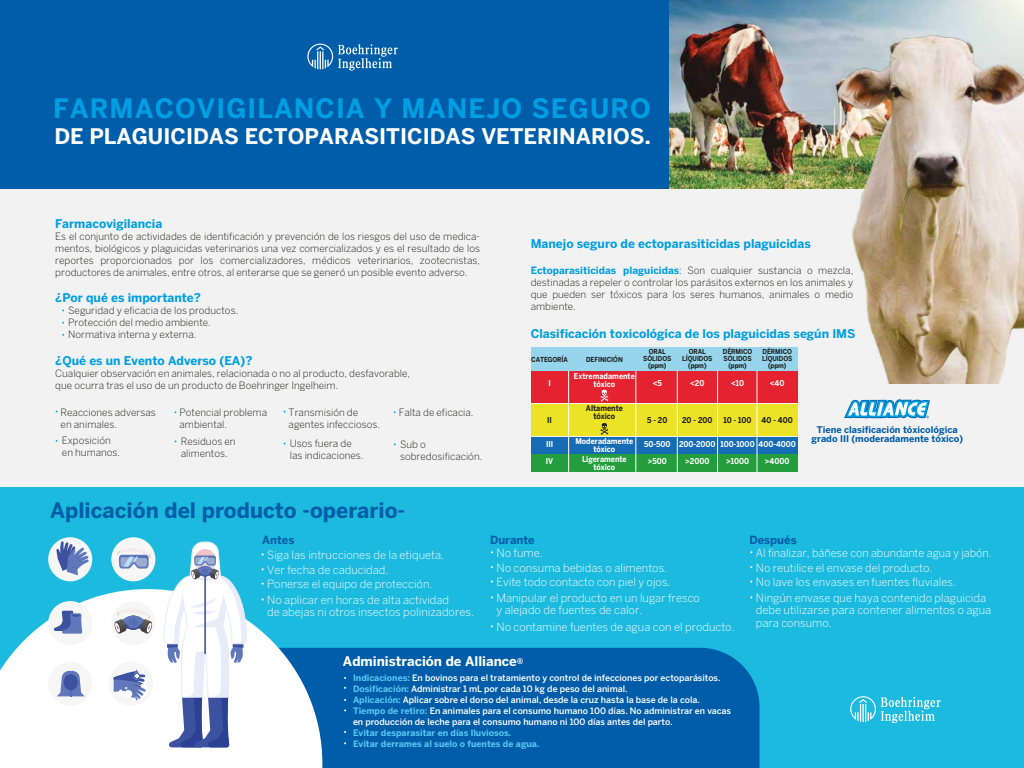
<style>
.page{position:relative;width:1024px;height:768px;background:#fff}
.page>*{position:absolute;margin:0;border:0;box-sizing:border-box;transform-origin:0 0}
.t1{font:700 26.5px "Benton Sans";letter-spacing:.04em;color:#009fe3}
.t2{font:700 21.4px "Benton Sans";color:#fff}
.t3{font:700 21.2px "Benton Sans";color:#005da9}
.t4{font:700 13.2px "Benton Sans";color:#fff}
.t5{font:700 12px "Benton Sans";color:#009fe3}
.t6{font:300 11.2px/14.6px "Benton Sans";color:#fff}
.t7{font:700 11.2px "Benton Sans";color:#005da9}
.t8{font:300 10px/12px "Benton Sans";color:#1d1d1b}
.t9{font:700 9.2px/9.2px "Benton Sans";color:#005da9;text-align:center}
.t10{font:500 8.8px/11px "Benton Sans";color:#fff}
.t11{font:700 8.8px/11px "Benton Sans";color:#5bc5f2}
.t12{font:700 8px/16.8px "Benton Sans";color:#fff;text-align:center;scale:.9 1}
.t13{font:700 8px/8px "Benton Sans";color:#1d1d1b;text-align:center;scale:.9 1}
.t14{font:700 6.9px/6.9px "Benton Sans";letter-spacing:-.01em;color:#1d1d1b;text-align:center;scale:.9 1}
.s1{font-weight:700;color:#009fe3}
.s2{font-weight:700;color:#5bc5f2}
</style>
<div class="page">
<div style="left:0;top:90px;width:1024px;height:417px;background:#f2f2f2"></div>
<div style="left:0;top:0;width:916px;height:189px;background:#005da9"></div>
<img style="left:670px;top:0;width:354px;height:189px">
<svg style="left:307px;top:44px;width:91px;height:27px"></svg>
<img style="left:810px;top:5px;width:214px;height:378px">
<svg style="left:844px;top:399px;width:86px;height:19px"></svg>
<div style="left:0;top:487px;width:1024px;height:281px;background:#1dbadf"></div>
<div style="left:322px;top:648px;width:438px;height:120px;background:#005da9"></div>
<svg style="left:0;top:589px;width:322px;height:179px;fill:#fff"></svg>
<svg style="left:850px;top:696px;width:91px;height:27px"></svg>
<div style="left:48px;top:601px;width:44px;height:44px;background:#f6f6f6;border-radius:50%"></div>
<svg style="left:54px;top:611px;width:28px;height:23px"></svg>
<div style="left:48px;top:662px;width:44px;height:44px;background:#f6f6f6;border-radius:50%"></div>
<svg style="left:57px;top:671px;width:27px;height:25px"></svg>
<div style="left:109px;top:662px;width:44px;height:44px;background:#f6f6f6;border-radius:50%"></div>
<svg style="left:113px;top:671px;width:36px;height:30px"></svg>
<div style="left:111px;top:601px;width:44px;height:44px;background:#f6f6f6;border-radius:50%"></div>
<svg style="left:114px;top:609px;width:39px;height:25px"></svg>
<svg style="left:162px;top:542px;width:86px;height:205px;background:#bad5e9"></svg>
<div style="left:48px;top:537px;width:44px;height:44px;background:#f6f6f6;border-radius:50%"></div>
<svg style="left:56px;top:541px;width:33px;height:34px"></svg>
<div style="left:111px;top:537px;width:44px;height:44px;background:#f6f6f6;border-radius:50%"></div>
<svg style="left:117px;top:549px;width:34px;height:20px"></svg>
<div style="left:531px;top:370px;width:267px;height:33px;background:#e5222f"></div>
<div style="left:531px;top:404px;width:267px;height:32px;background:#ede326"></div>
<div style="left:531px;top:437px;width:267px;height:16px;background:#156bb4"></div>
<div style="left:531px;top:454px;width:267px;height:18px;background:#249e3d"></div>
<svg style="left:600px;top:390px;width:9px;height:12px"></svg>
<svg style="left:600px;top:423px;width:9px;height:12px"></svg>
<hr style="left:568px;top:370px;width:1px;height:102px;background:#fff">
<hr style="left:636px;top:370px;width:1px;height:102px;background:#fff">
<hr style="left:677px;top:370px;width:1px;height:102px;background:#fff">
<hr style="left:757px;top:370px;width:1px;height:102px;background:#fff">
<hr style="left:717px;top:370px;width:1px;height:102px;background:#fff">
<div style="left:531px;top:347px;width:267px;height:24px;background:#97d5ed"></div>
<h1 class="t1" style="left:53px;top:93px;width:599px">FARMACOVIGILANCIA Y MANEJO SEGURO</h1>
<h2 class="t2" style="left:54px;top:123px;width:598px">DE PLAGUICIDAS ECTOPARASITICIDAS VETERINARIOS.</h2>
<p class="t5" style="left:55px;top:217px;width:109px">Farmacovigilancia</p>
<p class="t8" style="left:55px;top:230px;width:426px;text-align:justify">Es el conjunto de actividades de identificación y prevención de los riesgos del uso de medica&shy;mentos, biológicos y plaguicidas veterinarios una vez comercializados y es el resultado de los reportes proporcionados por los comercializadores, médicos veterinarios, zootecnistas, productores de animales, entre otros, al enterarse que se generó un posible evento adverso.</p>
<p class="t5" style="left:55px;top:291px;width:147px">¿Por qué es importante?</p>
<p class="t8" style="left:68px;top:305px;width:172px">Seguridad y eficacia de los productos.<br>Protección del medio ambiente.<br>Normativa interna y externa.</p>
<p class="t5" style="left:55px;top:353px;width:199px">¿Qué es un Evento Adverso (EA)?</p>
<p class="t8" style="left:55px;top:367px;width:356px">Cualquier observación en animales, relacionada o no al producto, desfavorable, que ocurra tras el uso de un producto de Boehringer Ingelheim.</p>
<p class="t8" style="left:61px;top:406px;width:97px">Reacciones adversas</p>
<p class="t8" style="left:399px;top:406px;width:76px">Falta de eficacia.</p>
<p class="t8" style="left:61px;top:418px;width:58px">en animales.</p>
<p class="t8" style="left:180px;top:406px;width:89px">Potencial problema ambiental.</p>
<p class="t8" style="left:289px;top:406px;width:93px">Transmisión de agentes infecciosos.</p>
<p class="t8" style="left:62px;top:434px;width:60px">Exposición en humanos.</p>
<p class="t8" style="left:181px;top:435px;width:56px">Residuos en alimentos.</p>
<p class="t8" style="left:290px;top:438px;width:75px">Usos fuera de las indicaciones.</p>
<p class="t8" style="left:400px;top:438px;width:84px">Sub o sobredosificación.</p>
<p class="t5" style="left:531px;top:236px;width:282px">Manejo seguro de ectoparasiticidas plaguicidas</p>
<p class="t8" style="left:531px;top:264px;width:324px;text-align:justify"><span class="s1">Ectoparasiticidas plaguicidas</span>: Son cualquier sustancia o mezcla, destinadas a repeler o controlar los parásitos externos en los animales y que pueden ser tóxicos para los seres humanos, animales o medio ambiente.</p>
<p class="t5" style="left:531px;top:326px;width:326px">Clasificación toxicológica de los plaguicidas según IMS</p>
<p class="t14" style="left:531px;top:356px;width:42px">CATEGORÍA</p>
<p class="t14" style="left:643px;top:348px;width:33px">ORAL<br>SÓLIDOS (ppm)</p>
<p class="t14" style="left:682px;top:348px;width:35px">ORAL<br>LÍQUIDOS (ppm)</p>
<p class="t14" style="left:723px;top:348px;width:34px">DÉRMICO<br>SÓLIDOS (ppm)</p>
<p class="t14" style="left:762px;top:348px;width:35px">DÉRMICO<br>LÍQUIDOS (ppm)</p>
<p class="t14" style="left:586px;top:356px;width:42px">DEFINICIÓN</p>
<p class="t12" style="left:548px;top:375px;width:4px">I</p>
<p class="t13" style="left:547px;top:416px;width:7px">II</p>
<p class="t12" style="left:546px;top:436px;width:10px;text-align:left">III<br>IV</p>
<p class="t12" style="left:574px;top:372px;width:69px;line-height:8px">Extremadamente tóxico</p>
<p class="t13" style="left:586px;top:404px;width:43px">Altamente tóxico</p>
<p class="t12" style="left:575px;top:437px;width:66px;line-height:8px">Moderadamente tóxico</p>
<p class="t12" style="left:582px;top:455px;width:51px;line-height:8px">Ligeramente tóxico</p>
<p class="t12" style="left:653px;top:375px;width:12px">&lt;5</p>
<p class="t13" style="left:647px;top:416px;width:24px">5 - 20</p>
<p class="t12" style="left:644px;top:436px;width:31px">50-500 &gt;500</p>
<p class="t12" style="left:690px;top:375px;width:17px">&lt;20</p>
<p class="t13" style="left:682px;top:416px;width:35px">20 - 200</p>
<p class="t12" style="left:679px;top:436px;width:42px">200-2000 &gt;2000</p>
<p class="t12" style="left:731px;top:375px;width:16px">&lt;10</p>
<p class="t13" style="left:723px;top:416px;width:33px">10 - 100</p>
<p class="t12" style="left:720px;top:436px;width:40px">100-1000 &gt;1000</p>
<p class="t12" style="left:770px;top:375px;width:18px">&lt;40</p>
<p class="t13" style="left:762px;top:416px;width:36px">40 - 400</p>
<p class="t12" style="left:759px;top:436px;width:43px">400-4000 &gt;4000</p>
<p class="t9" style="left:812px;top:425px;width:153px">Tiene clasificación tóxicológica grado III (moderadamente tóxico)</p>
<h3 class="t3" style="left:50px;top:498px;width:356px">Aplicación del producto -operario-</h3>
<p class="t6" style="left:267px;top:548px;width:179px">Siga las intrucciones de la etiqueta.<br>Ver fecha de caducidad.<br>Ponerse el equipo de protección.</p>
<p class="t6" style="left:267px;top:594px;width:208px;line-height:12.4px">No aplicar en horas de alta actividad<br>de abejas ni otros insectos polinizadores.</p>
<p class="t7" style="left:262px;top:533px;width:34px">Antes</p>
<p class="t7" style="left:490px;top:533px;width:46px">Durante</p>
<p class="t6" style="left:496px;top:545px;width:176px">No fume.<br>No consuma bebidas o alimentos.<br>Evite todo contacto con piel y ojos.</p>
<p class="t6" style="left:496px;top:592px;width:205px;line-height:12.4px">Manipular el producto en un lugar fresco y alejado de fuentes de calor.</p>
<p class="t6" style="left:496px;top:619px;width:240px">No contamine fuentes de agua con el producto.</p>
<p class="t7" style="left:749px;top:533px;width:49px">Después</p>
<p class="t6" style="left:756px;top:545px;width:237px">Al finalizar, báñese con abundante agua y jabón.<br>No reutilice el envase del producto.<br>No lave los envases en fuentes fluviales.</p>
<p class="t6" style="left:756px;top:592px;width:237px;line-height:12.4px">Ningún envase que haya contenido plaguicida debe utilizarse para contener alimentos o agua para consumo.</p>
<h3 class="t4" style="left:343px;top:653px;width:182px">Administración de Alliance<sup>®</sup></h3>
<p class="t10" style="left:353px;top:672px;width:380px"><span class="s2">Indicaciones:</span> En bovinos para el tratamiento y control de infecciones por ectoparásitos.<br><span class="s2">Dosificación:</span> Administrar 1 mL por cada 10 kg de peso del animal.<br><span class="s2">Aplicación:</span> Aplicar sobre el dorso del animal, desde la cruz hasta la base de la cola.<br><span class="s2">Tiempo de retiro:</span> En animales para el consumo humano 100 días. No administrar en vacas en producción de leche para el consumo humano ni 100 días antes del parto.</p>
<p class="t11" style="left:353px;top:727px;width:188px">Evitar desparasitar en días lluviosos.<br>Evitar derrames al suelo o fuentes de agua.</p>
</div>
